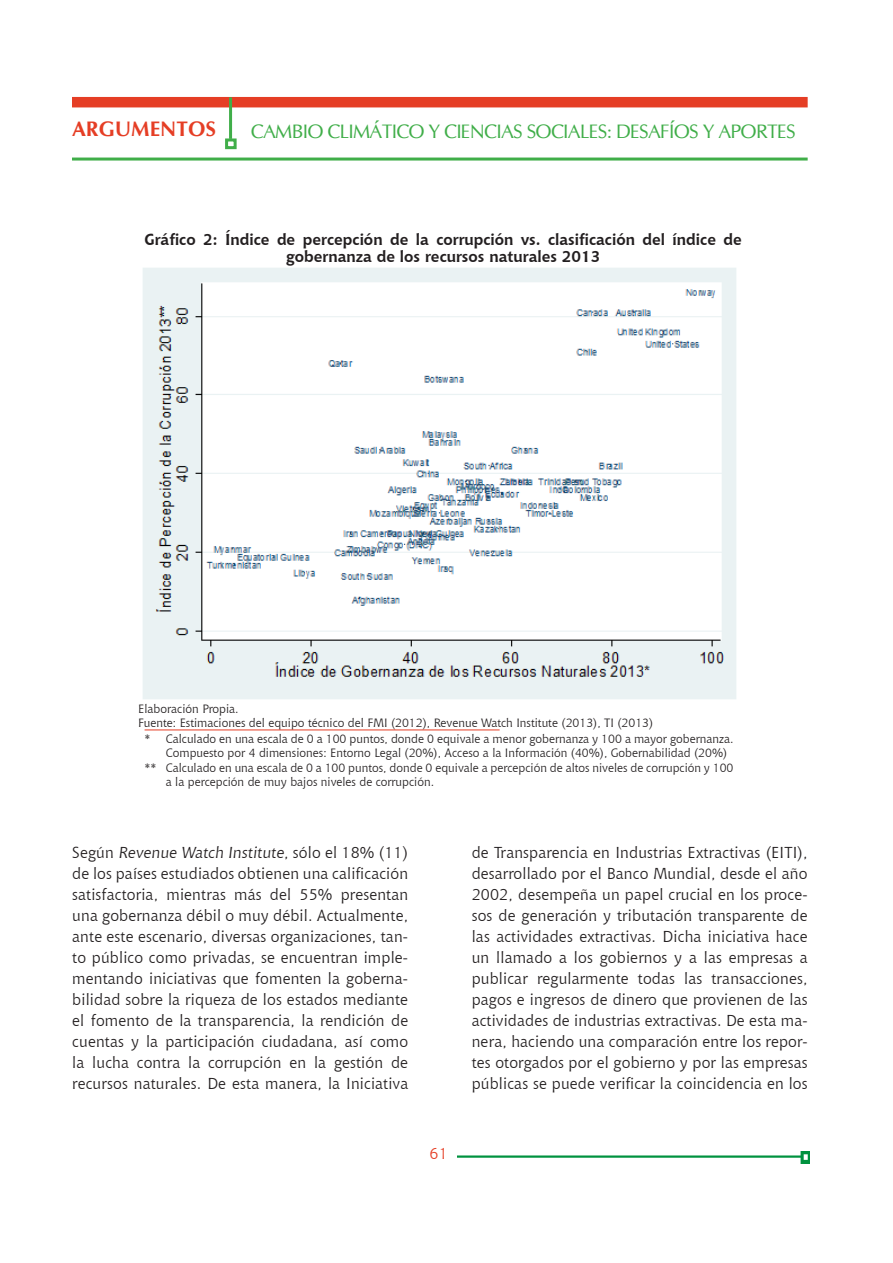
<style>
.page{position:relative;width:893px;height:1263px;background:#fff}
.page>*{position:absolute;margin:0;border:0;box-sizing:border-box;transform-origin:0 0}
.t1{font:700 21px "CG Omega";color:#e53e25}
.Texto_art{font:19.5px "CG Omega";letter-spacing:-.04em;color:#40ae49}
.Texto_art-2{font:15.75px/21px "Chianti BT";letter-spacing:.01em;color:#231f20;text-align:justify}
.Texto_art-3{font:700 15.75px/16.5px "Chianti BT";color:#231f20;text-align:center}
.t2{font:15.75px "Chianti BT";color:#e53e25}
.Pies{font:12px/14.4px "Chianti BT";color:#231f20}
.pies2{font:12px/14.4px "Chianti BT";color:#231f20}
.Texto_art-4{font:12px "Chianti BT";color:#231f20}
</style>
<div class="page">
<img style="left:457px;top:1151px;width:353px;height:12px">
<div style="left:72px;top:97px;width:736px;height:10px;background:#e53e25"></div>
<hr style="left:229px;top:97px;width:3px;height:42px;background:#40ae49">
<div style="left:225px;top:138px;width:12px;height:11px;border:3px solid #40ae49"></div>
<hr style="left:72px;top:158px;width:736px;height:3px;background:#40ae49">
<img style="left:143px;top:268px;width:593px;height:431px">
<hr style="left:145px;top:729px;width:355px;height:1px;background:#e53e25">
<h1 class="t1" style="left:72px;top:116px;width:146px">ARGUMENTOS</h1>
<p class="Texto_art" style="left:251px;top:120px;width:546px">CAMBIO CLIMÁTICO Y CIENCIAS SOCIALES: DESAFÍOS Y APORTES</p>
<p class="Texto_art-3" style="left:145px;top:231px;width:599px">Gráfico 2: Índice de percepción de la corrupción vs. clasificación del índice de gobernanza de los recursos naturales 2013</p>
<p class="Texto_art-4" style="left:138px;top:701px;width:102px">Elaboración Propia.</p>
<p class="Texto_art-4" style="left:138px;top:714px;width:516px">Fuente: Estimaciones del equipo técnico del FMI (2012), Revenue Watch Institute (2013), TI (2013)</p>
<p class="Pies" style="left:166px;top:731px;width:569px;text-indent:-21px">* Calculado en una escala de 0 a 100 puntos, donde 0 equivale a menor gobernanza y 100 a mayor gobernanza.<br>Compuesto por 4 dimensiones: Entorno Legal (20%), Acceso a la Información (40%), Gobernabilidad (20%)</p>
<p class="pies2" style="left:166px;top:760px;width:569px;text-indent:-21px">** Calculado en una escala de 0 a 100 puntos, donde 0 equivale a percepción de altos niveles de corrupción y 100 a la percepción de muy bajos niveles de corrupción.</p>
<p class="Texto_art-2" style="left:72px;top:842px;width:337px">S egú n Revenue Watch Institute, s ó l o e l 1 8 % ( 1 1 ) de los países estudiados obtienen una calificación satisfactoria, mientras más del 55% presentan una gobernanza débil o muy débil. Actualmente, ante este escenario, diversas organizaciones, tan&shy;to público como privadas, se encuentran imple&shy;mentando iniciativas que fomenten la goberna&shy;bilidad sobre la riqueza de los estados mediante el fomento de la transparencia, la rendición de cuentas y la participación ciudadana, así como la lucha contra la corrupción en la gestión de recursos naturales. De esta manera, la Iniciativa</p>
<p class="Texto_art-2" style="left:472px;top:842px;width:337px">de Transparencia en Industrias Extractivas (EITI), desarrollado por el Banco Mundial, desde el año 2002, desempeña un papel crucial en los proce&shy;sos de generación y tributación transparente de las actividades extractivas. Dicha iniciativa hace un llamado a los gobiernos y a las empresas a publicar regularmente todas las transacciones, pagos e ingresos de dinero que provienen de las actividades de industrias extractivas. De esta ma&shy;nera, haciendo una comparación entre los repor&shy;tes otorgados por el gobierno y por las empresas públicas se puede verificar la coincidencia en los</p>
<p class="t2" style="left:430px;top:1142px;width:20px">61</p>
</div>
